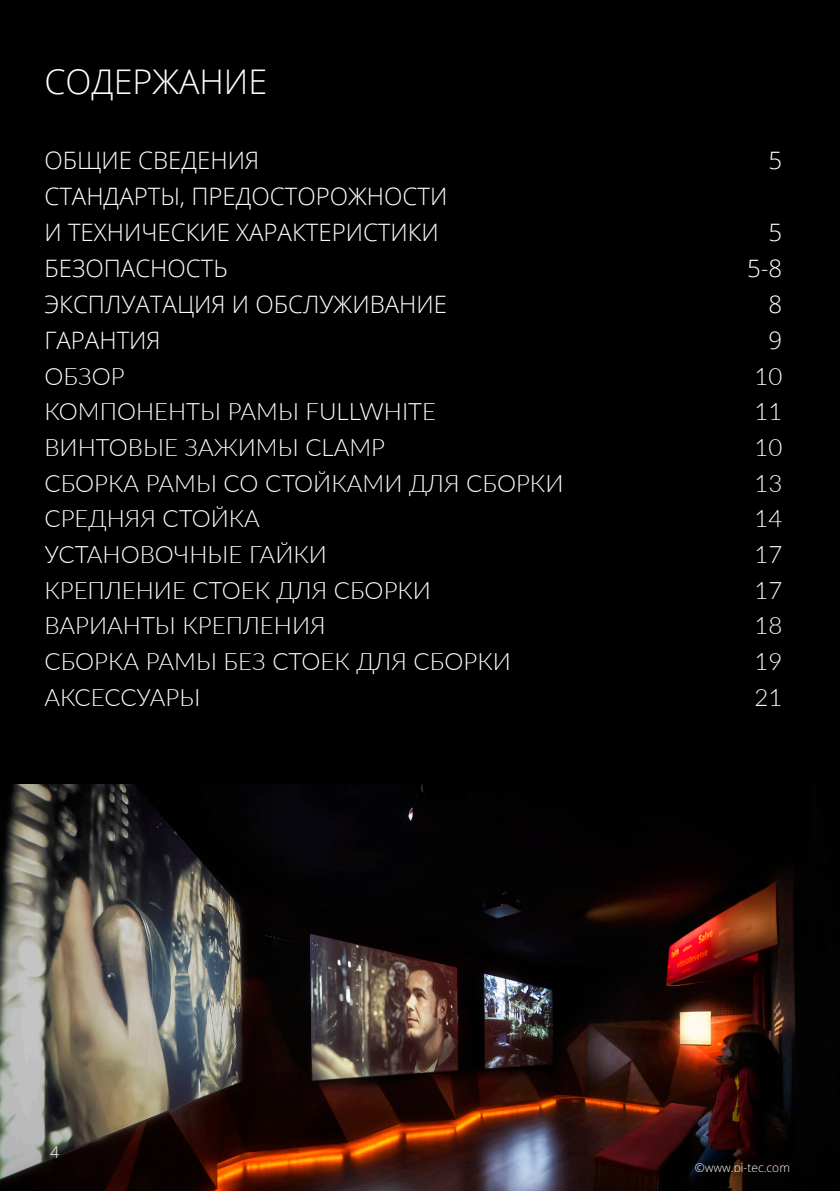
<style>
.page{position:relative;width:840px;height:1191px;background:#fff}
.page>*{position:absolute;margin:0;border:0;box-sizing:border-box;transform-origin:0 0}
.Allgemeines_Text{font:300 34px "Open Sans";color:#fff}
.t1{font:300 24px "Lato";color:#fff}
.Allgemeines_Text-2{font:300 24px "Open Sans";color:#fff}
.t2{font:300 16px "Open Sans";color:#fff}
.t3{font:300 12px "Open Sans";color:#fff}
</style>
<div class="page">
<div style="left:0;top:0;width:839px;height:784px;background:#000"></div>
<img style="left:0;top:784px;width:839px;height:407px">
<p class="Allgemeines_Text" style="left:44px;top:58px;width:224px">СОДЕРЖАНИЕ</p>
<p class="Allgemeines_Text-2" style="left:44px;top:143px;width:216px">ОБЩИЕ СВЕДЕНИЯ</p>
<p class="Allgemeines_Text-2" style="left:768px;top:143px;width:15px">5</p>
<p class="Allgemeines_Text-2" style="left:44px;top:179px;width:404px">СТАНДАРТЫ, ПРЕДОСТОРОЖНОСТИ</p>
<p class="Allgemeines_Text-2" style="left:44px;top:215px;width:396px">И ТЕХНИЧЕСКИЕ ХАРАКТЕРИСТИКИ</p>
<p class="Allgemeines_Text-2" style="left:768px;top:215px;width:15px">5</p>
<p class="Allgemeines_Text-2" style="left:44px;top:251px;width:185px">БЕЗОПАСНОСТЬ</p>
<p class="Allgemeines_Text-2" style="left:746px;top:251px;width:37px">5-8</p>
<p class="Allgemeines_Text-2" style="left:44px;top:287px;width:404px">ЭКСПЛУАТАЦИЯ И ОБСЛУЖИВАНИЕ</p>
<p class="Allgemeines_Text-2" style="left:768px;top:287px;width:15px">8</p>
<p class="Allgemeines_Text-2" style="left:44px;top:323px;width:118px">ГАРАНТИЯ</p>
<p class="Allgemeines_Text-2" style="left:768px;top:323px;width:15px">9</p>
<p class="t1" style="left:44px;top:359px;width:82px">ОБЗОР</p>
<p class="t1" style="left:754px;top:359px;width:29px">10</p>
<p class="t1" style="left:44px;top:395px;width:393px">КОМПОНЕНТЫ РАМЫ FULLWHITE</p>
<p class="t1" style="left:754px;top:395px;width:29px">11</p>
<p class="t1" style="left:44px;top:430px;width:342px">ВИНТОВЫЕ ЗАЖИМЫ CLAMP</p>
<p class="t1" style="left:754px;top:430px;width:29px">10</p>
<p class="t1" style="left:44px;top:466px;width:520px">СБОРКА РАМЫ СО СТОЙКАМИ ДЛЯ СБОРКИ</p>
<p class="t1" style="left:754px;top:466px;width:29px">13</p>
<p class="t1" style="left:44px;top:502px;width:217px">СРЕДНЯЯ СТОЙКА</p>
<p class="t1" style="left:754px;top:502px;width:29px">14</p>
<p class="t1" style="left:44px;top:537px;width:284px">УСТАНОВОЧНЫЕ ГАЙКИ</p>
<p class="t1" style="left:754px;top:537px;width:29px">17</p>
<p class="t1" style="left:44px;top:573px;width:388px">КРЕПЛЕНИЕ СТОЕК ДЛЯ СБОРКИ</p>
<p class="t1" style="left:754px;top:573px;width:29px">17</p>
<p class="t1" style="left:44px;top:609px;width:282px">ВАРИАНТЫ КРЕПЛЕНИЯ</p>
<p class="t1" style="left:754px;top:609px;width:29px">18</p>
<p class="t1" style="left:44px;top:644px;width:467px">СБОРКА РАМЫ БЕЗ СТОЕК ДЛЯ СБОРКИ</p>
<p class="t1" style="left:754px;top:644px;width:29px">19</p>
<p class="t1" style="left:44px;top:680px;width:157px">АКСЕССУАРЫ</p>
<p class="t1" style="left:754px;top:680px;width:29px">21</p>
<p class="t2" style="left:50px;top:1141px;width:11px">4</p>
<p class="t3" style="left:694px;top:1159px;width:97px">©www.pi-tec.com</p>
</div>
